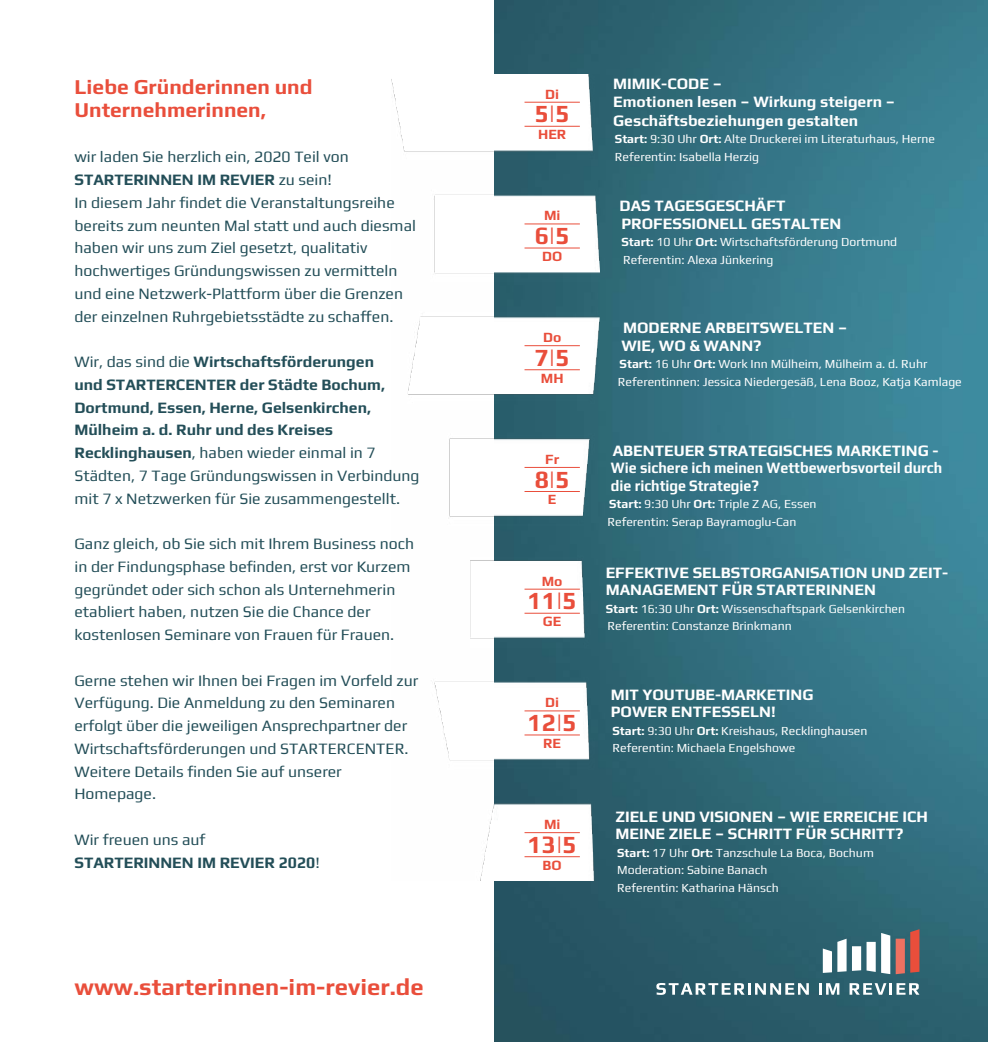
<style>
.page{position:relative;width:988px;height:1042px;background:#fff}
.page>*{position:absolute;margin:0;border:0;box-sizing:border-box;transform-origin:0 0}
.t1{font:700 24.5px "Play";color:#e94e3b}
.t2{font:700 23.8px "Play";color:#e94e3b}
.t3{font:700 21px/22.8px "Play";color:#e94e3b}
.t4{font:15.75px/22.8px "Play";color:#234e58}
.t5{font:700 15.75px/17.5px "Play";color:#fff}
.t6{font:700 15.75px/22.8px "Play";color:#234e58}
.t7{font:700 14px "Play";color:#e94e3b}
.t8{font:12.25px/17.5px "Play";color:#fff}
.s1{font-weight:700}
.s2{font-weight:400}
</style>
<div class="page">
<img style="left:494px;top:0;width:493px;height:1042px">
<img style="left:391px;top:74px;width:208px;height:807px">
<hr style="left:524px;top:102px;width:55px;height:1px;background:#e94e3b">
<hr style="left:524px;top:126px;width:55px;height:1px;background:#e94e3b">
<hr style="left:524px;top:223px;width:55px;height:1px;background:#e94e3b">
<hr style="left:524px;top:248px;width:55px;height:1px;background:#e94e3b">
<hr style="left:524px;top:345px;width:55px;height:1px;background:#e94e3b">
<hr style="left:524px;top:369px;width:55px;height:1px;background:#e94e3b">
<hr style="left:524px;top:467px;width:55px;height:1px;background:#e94e3b">
<hr style="left:524px;top:491px;width:55px;height:1px;background:#e94e3b">
<hr style="left:524px;top:589px;width:55px;height:1px;background:#e94e3b">
<hr style="left:524px;top:613px;width:55px;height:1px;background:#e94e3b">
<hr style="left:524px;top:710px;width:55px;height:1px;background:#e94e3b">
<hr style="left:524px;top:734px;width:55px;height:1px;background:#e94e3b">
<hr style="left:524px;top:832px;width:55px;height:1px;background:#e94e3b">
<hr style="left:524px;top:856px;width:55px;height:1px;background:#e94e3b">
<svg style="left:866px;top:929px;width:53px;height:45px"></svg>
<svg style="left:837px;top:938px;width:23px;height:34px"></svg>
<svg style="left:822px;top:948px;width:9px;height:25px"></svg>
<svg style="left:656px;top:983px;width:152px;height:12px"></svg>
<svg style="left:818px;top:983px;width:21px;height:11px"></svg>
<svg style="left:849px;top:983px;width:70px;height:11px"></svg>
<h3 class="t3" style="left:74px;top:74px;width:239px">Liebe Gründerinnen und<br>Unternehmerinnen,</h3>
<p class="t4" style="left:74px;top:145px;width:343px">wir laden Sie herzlich ein, 2020 Teil von <span class="s1">STARTERINNEN IM REVIER</span> zu sein!<br>In diesem Jahr findet die Veranstaltungsreihe bereits zum neunten Mal statt und auch diesmal haben wir uns zum Ziel gesetzt, qualitativ hochwertiges Gründungswissen zu vermitteln und eine Netzwerk-Plattform über die Grenzen der einzelnen Ruhrgebietsstädte zu schaffen.</p>
<p class="t6" style="left:74px;top:349px;width:346px"><span class="s2">Wir, das sind die</span> Wirtschaftsförderungen<br>und STARTERCENTER der Städte Bochum, Dortmund, Essen, Herne, Gelsenkirchen, Mülheim a. d. Ruhr und des Kreises Recklinghausen<span class="s2">, haben wieder einmal in 7<br>Städten, 7 Tage Gründungswissen in Verbindung mit 7 x Netzwerken für Sie zusammengestellt.</span></p>
<p class="t4" style="left:74px;top:531px;width:341px">Ganz gleich, ob Sie sich mit Ihrem Business noch in der Findungsphase befinden, erst vor Kurzem gegründet oder sich schon als Unternehmerin etabliert haben, nutzen Sie die Chance der kostenlosen Seminare von Frauen für Frauen.</p>
<p class="t4" style="left:74px;top:668px;width:345px">Gerne stehen wir Ihnen bei Fragen im Vorfeld zur Verfügung. Die Anmeldung zu den Seminaren erfolgt über die jeweiligen Ansprechpartner der Wirtschaftsförderungen und STARTERCENTER.<br>Weitere Details finden Sie auf unserer Homepage.</p>
<p class="t6" style="left:74px;top:827px;width:247px"><span class="s2">Wir freuen uns auf<br></span>STARTERINNEN IM REVIER 2020<span class="s2">!</span></p>
<h2 class="t2" style="left:74px;top:970px;width:351px">www.starterinnen-im-revier.de</h2>
<p class="t7" style="left:545px;top:84px;width:15px">Di</p>
<h1 class="t1" style="left:534px;top:97px;width:36px">5|5</h1>
<p class="t7" style="left:538px;top:124px;width:30px">HER</p>
<p class="t7" style="left:544px;top:206px;width:18px">Mi</p>
<h1 class="t1" style="left:534px;top:218px;width:36px">6|5</h1>
<p class="t7" style="left:542px;top:246px;width:22px">DO</p>
<p class="t7" style="left:543px;top:327px;width:20px">Do</p>
<h1 class="t1" style="left:534px;top:340px;width:36px">7|5</h1>
<p class="t7" style="left:540px;top:368px;width:24px">MH</p>
<p class="t7" style="left:545px;top:449px;width:16px">Fr</p>
<h1 class="t1" style="left:534px;top:462px;width:36px">8|5</h1>
<p class="t7" style="left:547px;top:490px;width:10px">E</p>
<p class="t7" style="left:541px;top:571px;width:22px">Mo</p>
<h1 class="t1" style="left:527px;top:583px;width:51px">11|5</h1>
<p class="t7" style="left:543px;top:611px;width:20px">GE</p>
<p class="t7" style="left:545px;top:693px;width:15px">Di</p>
<h1 class="t1" style="left:527px;top:705px;width:51px">12|5</h1>
<p class="t7" style="left:543px;top:733px;width:19px">RE</p>
<p class="t7" style="left:544px;top:814px;width:18px">Mi</p>
<h1 class="t1" style="left:527px;top:827px;width:51px">13|5</h1>
<p class="t7" style="left:542px;top:855px;width:21px">BO</p>
<p class="t5" style="left:613px;top:74px;width:283px;line-height:18.2px">MIMIK-CODE –<br>Emotionen lesen – Wirkung steigern –<br>Geschäftsbeziehungen gestalten</p>
<p class="t8" style="left:614px;top:129px;width:321px"><span class="s1">Start:</span> 9:30 Uhr <span class="s1">Ort:</span> Alte Druckerei im Literaturhaus, Herne<br>Referentin: Isabella Herzig</p>
<p class="t5" style="left:619px;top:196px;width:223px">DAS TAGESGESCHÄFT<br>PROFESSIONELL GESTALTEN</p>
<p class="t8" style="left:621px;top:233px;width:277px"><span class="s1">Start:</span> 10 Uhr <span class="s1">Ort:</span> Wirtschaftsförderung Dortmund<br>Referentin: Alexa Jünkering</p>
<p class="t5" style="left:621px;top:318px;width:227px">MODERNE ARBEITSWELTEN –<br>WIE, WO &amp; WANN?</p>
<p class="t8" style="left:617px;top:355px;width:345px"><span class="s1">Start:</span> 16 Uhr <span class="s1">Ort:</span> Work Inn Mülheim, Mülheim a. d. Ruhr<br>Referentinnen: Jessica Niedergesäß, Lena Booz, Katja Kamlage</p>
<p class="t5" style="left:610px;top:440px;width:332px">ABENTEUER STRATEGISCHES MARKETING -<br>Wie sichere ich meinen Wettbewerbsvorteil durch die richtige Strategie?</p>
<p class="t8" style="left:607px;top:494px;width:211px"><span class="s1">Start:</span> 9:30 Uhr <span class="s1">Ort:</span> Triple Z AG, Essen<br>Referentin: Serap Bayramoglu-Can</p>
<p class="t5" style="left:605px;top:562px;width:344px">EFFEKTIVE SELBSTORGANISATION UND ZEIT-<br>MANAGEMENT FÜR STARTERINNEN</p>
<p class="t8" style="left:605px;top:599px;width:301px"><span class="s1">Start:</span> 16:30 Uhr <span class="s1">Ort:</span> Wissenschaftspark Gelsenkirchen<br>Referentin: Constanze Brinkmann</p>
<p class="t5" style="left:610px;top:684px;width:204px">MIT YOUTUBE-MARKETING<br>POWER ENTFESSELN!</p>
<p class="t8" style="left:612px;top:721px;width:256px"><span class="s1">Start:</span> 9:30 Uhr <span class="s1">Ort:</span> Kreishaus, Recklinghausen<br>Referentin: Michaela Engelshowe</p>
<p class="t5" style="left:615px;top:806px;width:314px">ZIELE UND VISIONEN – WIE ERREICHE ICH<br>MEINE ZIELE – SCHRITT FÜR SCHRITT?</p>
<p class="t8" style="left:617px;top:843px;width:258px"><span class="s1">Start:</span> 17 Uhr <span class="s1">Ort:</span> Tanzschule La Boca, Bochum<br>Moderation: Sabine Banach<br>Referentin: Katharina Hänsch</p>
</div>
